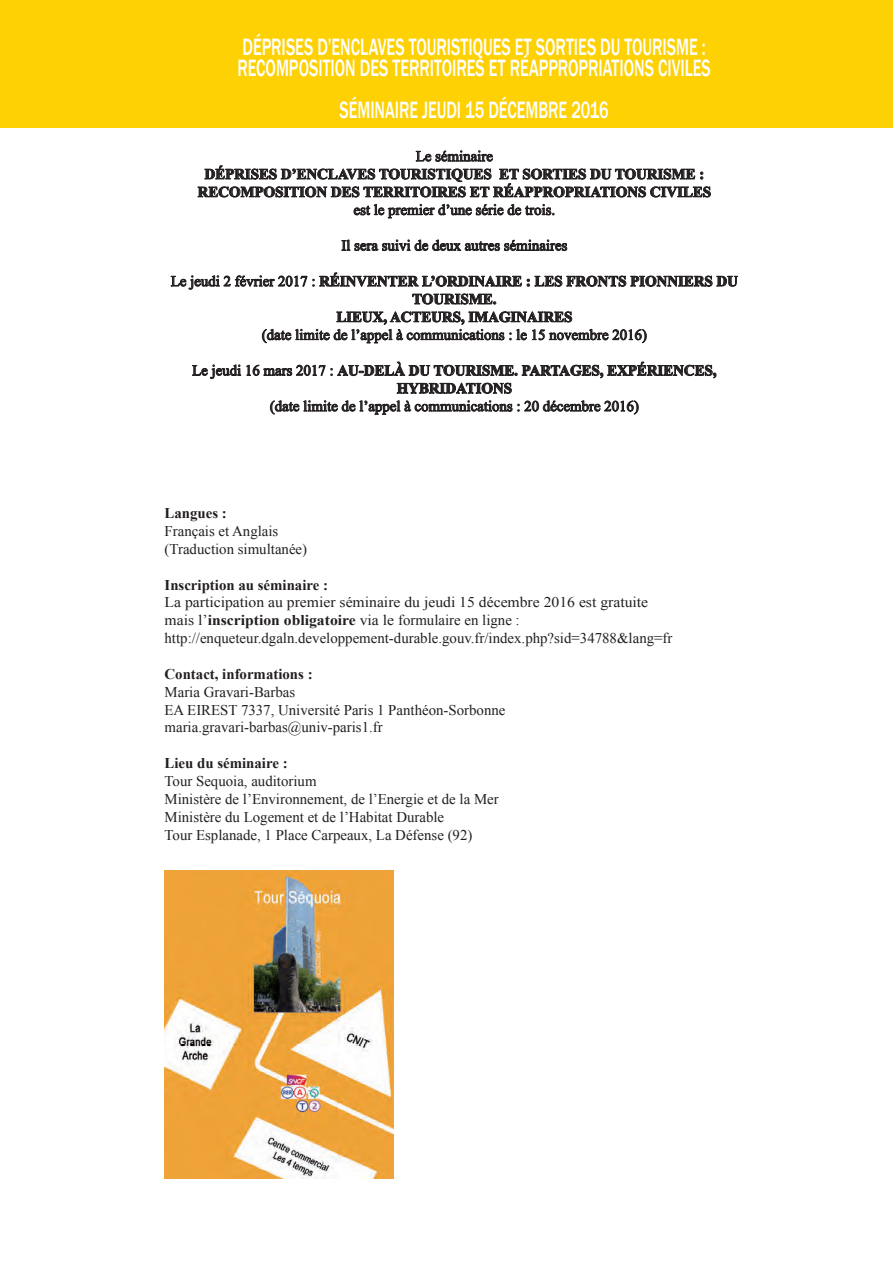
<style>
.page{position:relative;width:893px;height:1263px;background:#fff}
.page>*{position:absolute;margin:0;border:0;box-sizing:border-box;transform-origin:0 0}
.titre_chapitre{font:500 24.3px "Franklin Gothic";color:#fff;scale:.67 1}
.t1{font:14.85px "Times New Roman";color:#231f20}
.t2{font:700 14.85px/17.9px "Times New Roman";color:#231f20;text-align:center}
.t3{font:14.85px "Times New Roman";color:#231f20;scale:1.06 1}
.s1{font-weight:400}
.s2{font-weight:700}
</style>
<div class="page">
<div style="left:0;top:0;width:893px;height:128px;background:#fed105"></div>
<svg style="left:197px;top:150px;width:514px;height:48px"></svg>
<svg style="left:353px;top:204px;width:202px;height:15px"></svg>
<svg style="left:341px;top:239px;width:227px;height:12px"></svg>
<svg style="left:170px;top:272px;width:568px;height:33px"></svg>
<svg style="left:262px;top:311px;width:385px;height:33px"></svg>
<svg style="left:192px;top:361px;width:525px;height:33px"></svg>
<svg style="left:270px;top:400px;width:369px;height:15px"></svg>
<img style="left:165px;top:871px;width:228px;height:307px">
<p class="titre_chapitre" style="left:243px;top:32px;width:693px">DÉPRISES D’ENCLAVES TOURISTIQUES ET SORTIES DU TOURISME :</p>
<p class="titre_chapitre" style="left:237px;top:53px;width:708px">RECOMPOSITION DES TERRITOIRES ET RÉAPPROPRIATIONS CIVILES</p>
<p class="titre_chapitre" style="left:340px;top:95px;width:403px">SÉMINAIRE JEUDI 15 DÉCEMBRE 2016</p>
<p class="t1" style="left:416px;top:146px;width:79px">Le séminaire</p>
<p class="t2" style="left:205px;top:165px;width:501px">DÉPRISES D’ENCLAVES TOURISTIQUES ET SORTIES DU TOURISME :</p>
<p class="t2" style="left:198px;top:183px;width:515px">RECOMPOSITION DES TERRITOIRES ET RÉAPPROPRIATIONS CIVILES</p>
<p class="t1" style="left:354px;top:200px;width:203px">est le premier d’une série de trois.</p>
<p class="t1" style="left:341px;top:235px;width:228px">Il sera suivi de deux autres séminaires</p>
<p class="t2" style="left:171px;top:272px;width:569px"><span class="s1">Le jeudi 2 février 2017 :</span> RÉINVENTER L’ORDINAIRE : LES FRONTS PIONNIERS DU<br>TOURISME.</p>
<p class="t2" style="left:336px;top:307px;width:237px">LIEUX, ACTEURS, IMAGINAIRES</p>
<p class="t1" style="left:262px;top:325px;width:387px">(date limite de l’appel à communications : le 15 novembre 2016)</p>
<p class="t2" style="left:192px;top:361px;width:526px"><span class="s1">Le jeudi 16 mars 2017 :</span> AU-DELÀ DU TOURISME. PARTAGES, EXPÉRIENCES,</p>
<p class="t2" style="left:397px;top:379px;width:117px">HYBRIDATIONS</p>
<p class="t1" style="left:270px;top:396px;width:371px">(date limite de l’appel à communications : 20 décembre 2016)</p>
<p class="t2" style="left:165px;top:504px;width:64px">Langues :</p>
<p class="t1" style="left:165px;top:521px;width:115px">Français et Anglais</p>
<p class="t1" style="left:165px;top:539px;width:144px">(Traduction simultanée)</p>
<p class="t2" style="left:165px;top:575px;width:165px">Inscription au séminaire :</p>
<p class="t3" style="left:165px;top:592px;width:458px">La participation au premier séminaire du jeudi 15 décembre 2016 est gratuite</p>
<p class="t3" style="left:165px;top:610px;width:337px">mais l’<span class="s2">inscription obligatoire</span> via le formulaire en ligne :</p>
<p class="t1" style="left:165px;top:628px;width:509px">http://enqueteur.dgaln.developpement-durable.gouv.fr/index.php?sid=34788&amp;lang=fr</p>
<p class="t2" style="left:165px;top:664px;width:150px">Contact, informations :</p>
<p class="t1" style="left:165px;top:682px;width:132px">Maria Gravari-Barbas</p>
<p class="t1" style="left:165px;top:700px;width:342px">EA EIREST 7337, Université Paris 1 Panthéon-Sorbonne</p>
<p class="t1" style="left:165px;top:717px;width:220px">maria.gravari-barbas@univ-paris1.fr</p>
<p class="t2" style="left:165px;top:754px;width:125px">Lieu du séminaire :</p>
<p class="t1" style="left:165px;top:771px;width:153px">Tour Sequoia, auditorium</p>
<p class="t1" style="left:165px;top:789px;width:336px">Ministère de l’Environnement, de l’Energie et de la Mer</p>
<p class="t1" style="left:165px;top:807px;width:281px">Ministère du Logement et de l’Habitat Durable</p>
<p class="t1" style="left:165px;top:824px;width:309px">Tour Esplanade, 1 Place Carpeaux, La Défense (92)</p>
</div>
